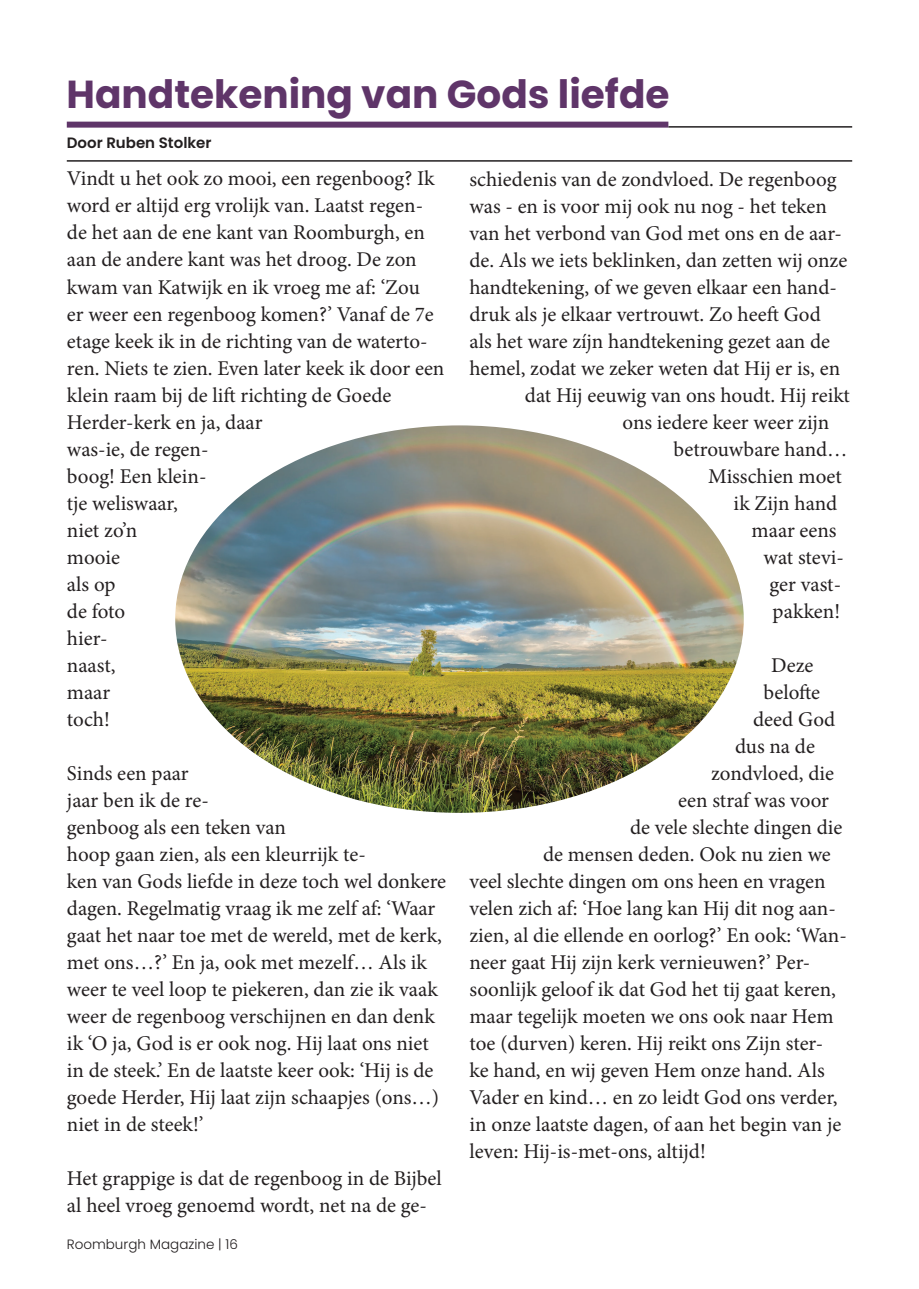
<style>
.page{position:relative;width:919px;height:1289px;background:#fff}
.page>*{position:absolute;margin:0;border:0;box-sizing:border-box;transform-origin:0 0}
.t1{font:700 39px "Poppins";color:#5f3569}
.t2{font:21px/27px "Minion Pro";color:#231f20}
.t3{font:600 15px "Poppins";color:#231f20}
.t4{font:300 13.5px "Poppins";color:#231f20}
</style>
<div class="page">
<div style="left:67px;top:122px;width:601px;height:6px;background:#5f3569"></div>
<hr style="left:668px;top:126px;width:184px;height:2px;background:#231f20">
<hr style="left:67px;top:160px;width:785px;height:2px;background:#231f20">
<img style="left:175px;top:425px;width:568px;height:387px">
<h1 class="t1" style="left:66px;top:71px;width:604px">Handtekening van Gods liefde</h1>
<p class="t3" style="left:67px;top:134px;width:146px">Door Ruben Stolker</p>
<p class="t2" style="left:67px;top:165px;width:379px">Vindt u het ook zo mooi, een regenboog? Ik word er altijd erg vrolijk van. Laatst regen&shy;de het aan de ene kant van Roomburgh, en aan de andere kant was het droog. De zon kwam van Katwijk en ik vroeg me af: ‘Zou<br>er weer een regenboog komen?’ Vanaf de 7e etage keek ik in de richting van de waterto&shy;ren. Niets te zien. Even later keek ik door een klein raam bij de lift richting de Goede<br>Herder-kerk en ja, daar<br>was-ie, de regen-<br>boog! Een klein-<br>tje weliswaar,<br>niet zo’n<br>mooie<br>als op<br>de foto<br>hier-<br>naast,<br>maar<br>toch!</p>
<p class="t2" style="left:67px;top:759px;width:380px">Sinds een paar<br>jaar ben ik de re-<br>genboog als een teken van<br>hoop gaan zien, als een kleurrijk te-<br>ken van Gods liefde in deze toch wel donkere dagen. Regelmatig vraag ik me zelf af: ‘Waar gaat het naar toe met de wereld, met de kerk, met ons…?’ En ja, ook met mezelf… Als ik weer te veel loop te piekeren, dan zie ik vaak weer de regenboog verschijnen en dan denk ik ‘O ja, God is er ook nog. Hij laat ons niet in de steek.’ En de laatste keer ook: ‘Hij is de goede Herder, Hij laat zijn schaapjes (ons…) niet in de steek!’</p>
<p class="t2" style="left:67px;top:1164px;width:376px">Het grappige is dat de regenboog in de Bijbel al heel vroeg genoemd wordt, net na de ge-</p>
<p class="t2" style="left:469px;top:165px;width:368px">schiedenis van de zondvloed. De regenboog</p>
<p class="t2" style="left:469px;top:192px;width:359px">was - en is voor mij ook nu nog - het teken</p>
<p class="t2" style="left:469px;top:219px;width:374px">van het verbond van God met ons en de aar-</p>
<p class="t2" style="left:469px;top:246px;width:379px">de. Als we iets beklinken, dan zetten wij onze</p>
<p class="t2" style="left:469px;top:273px;width:369px">handtekening, of we geven elkaar een hand-</p>
<p class="t2" style="left:469px;top:300px;width:353px">druk als je elkaar vertrouwt. Zo heeft God</p>
<p class="t2" style="left:469px;top:327px;width:362px">als het ware zíjn handtekening gezet aan de</p>
<p class="t2" style="left:469px;top:354px;width:372px">hemel, zodat we zeker weten dat Hij er is, en</p>
<p class="t2" style="left:525px;top:381px;width:326px">dat Hij eeuwig van ons houdt. Hij reikt</p>
<p class="t2" style="left:622px;top:408px;width:208px">ons iedere keer weer zijn</p>
<p class="t2" style="left:673px;top:435px;width:175px">betrouwbare hand…</p>
<p class="t2" style="left:708px;top:462px;width:135px">Misschien moet</p>
<p class="t2" style="left:733px;top:490px;width:105px">ik Zijn hand</p>
<p class="t2" style="left:751px;top:517px;width:86px">maar eens</p>
<p class="t2" style="left:763px;top:544px;width:82px">wat stevi-</p>
<p class="t2" style="left:769px;top:571px;width:73px">ger vast-</p>
<p class="t2" style="left:772px;top:598px;width:69px">pakken!</p>
<p class="t2" style="left:771px;top:652px;width:44px">Deze</p>
<p class="t2" style="left:763px;top:679px;width:58px">belofte</p>
<p class="t2" style="left:753px;top:706px;width:84px">deed God</p>
<p class="t2" style="left:735px;top:733px;width:81px">dus na de</p>
<p class="t2" style="left:711px;top:760px;width:124px">zondvloed, die</p>
<p class="t2" style="left:678px;top:787px;width:152px">een straf was voor</p>
<p class="t2" style="left:630px;top:814px;width:214px">de vele slechte dingen die</p>
<p class="t2" style="left:543px;top:841px;width:289px">de mensen deden. Ook nu zien we</p>
<p class="t2" style="left:469px;top:868px;width:357px">veel slechte dingen om ons heen en vragen</p>
<p class="t2" style="left:469px;top:895px;width:368px">velen zich af: ‘Hoe lang kan Hij dit nog aan-</p>
<p class="t2" style="left:469px;top:922px;width:379px">zien, al die ellende en oorlog?’ En ook: ‘Wan-</p>
<p class="t2" style="left:469px;top:949px;width:342px">neer gaat Hij zijn kerk vernieuwen?’ Per-</p>
<p class="t2" style="left:469px;top:976px;width:368px">soonlijk geloof ik dat God het tij gaat keren,</p>
<p class="t2" style="left:469px;top:1003px;width:366px">maar tegelijk moeten we ons ook naar Hem</p>
<p class="t2" style="left:469px;top:1030px;width:355px">toe (durven) keren. Hij reikt ons Zijn ster-</p>
<p class="t2" style="left:469px;top:1057px;width:357px">ke hand, en wij geven Hem onze hand. Als</p>
<p class="t2" style="left:469px;top:1084px;width:370px">Vader en kind… en zo leidt God ons verder,</p>
<p class="t2" style="left:469px;top:1111px;width:373px">in onze laatste dagen, of aan het begin van je</p>
<p class="t2" style="left:469px;top:1138px;width:238px">leven: Hij-is-met-ons, altijd!</p>
<p class="t4" style="left:67px;top:1236px;width:173px">Roomburgh Magazine | 16</p>
</div>
